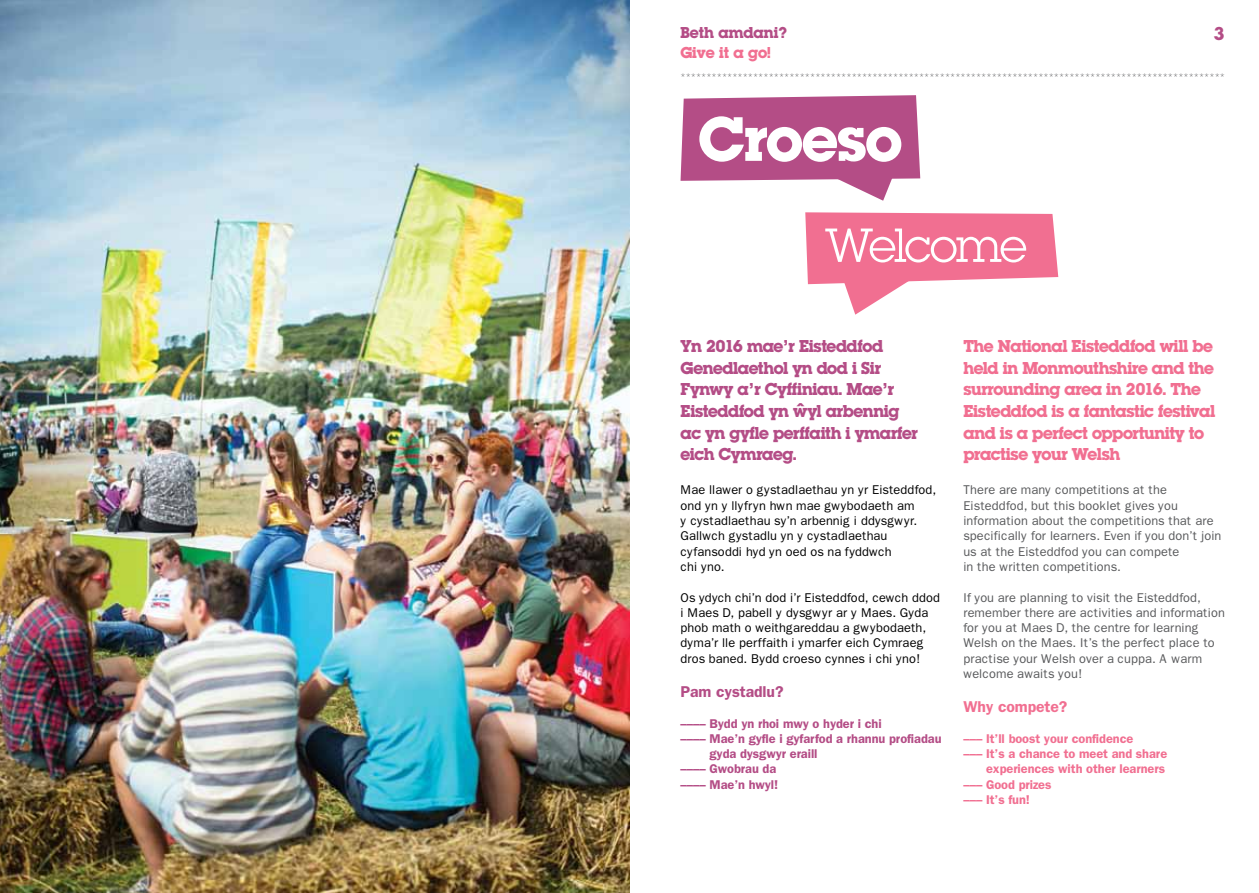
<style>
.page{position:relative;width:1259px;height:893px;background:#fff}
.page>*{position:absolute;margin:0;border:0;box-sizing:border-box;transform-origin:0 0}
.t1{font:65.55px "Lubalin Graph Bld";letter-spacing:-.015em;color:#fff}
.t2{font:50.1px "Lubalin Graph";letter-spacing:-.035em;color:#fff}
.t3{font:19.5px "Lubalin Graph Bld";color:#b44d86}
.t4{font:18px/21.6px "Lubalin Graph Bld";letter-spacing:-.02em;color:#f16f91}
.t5{font:18px/21.6px "Lubalin Graph Bld";letter-spacing:-.02em;color:#b44d86}
.t6{font:16.5px "Lubalin Graph Bld";color:#b44d86}
.t7{font:16.5px "Lubalin Graph Bld";color:#f16f91}
.t8{font:600 15.75px "Franklin Gothic";letter-spacing:-.005em;color:#b44d86}
.t9{font:600 15.75px "Franklin Gothic";letter-spacing:-.005em;color:#f16f91}
.t10{font:12.75px/15.3px "Franklin Gothic";letter-spacing:.005em;color:#58595b}
.t11{font:12.75px/15.3px "Franklin Gothic";letter-spacing:.005em;color:#000}
.t12{font:600 12.75px "Franklin Gothic";letter-spacing:-.005em;color:#b44d86}
.t13{font:600 12.75px "Franklin Gothic";letter-spacing:-.005em;color:#f16f91}
.t14{font:11.55px "Lubalin Graph Lgt";color:#58595b}
</style>
<div class="page">
<img style="left:0;top:0;width:629px;height:893px">
<svg style="left:680px;top:95px;width:240px;height:106px"></svg>
<svg style="left:805px;top:212px;width:253px;height:103px"></svg>
<h3 class="t3" style="left:1214px;top:21px;width:13px">3</h3>
<p class="t14" style="left:680px;top:69px;width:546px">*********************************************************************************************************</p>
<h1 class="t1" style="left:698px;top:95px;width:205px">Croeso</h1>
<p class="t6" style="left:680px;top:22px;width:108px">Beth amdani?</p>
<p class="t7" style="left:680px;top:42px;width:92px">Give it a go!</p>
<h2 class="t2" style="left:825px;top:212px;width:203px">Welcome</h2>
<h3 class="t5" style="left:680px;top:337px;width:215px">Yn 2016 mae’r Eisteddfod<br>Genedlaethol yn dod i Sir<br>Fynwy a’r Cyffiniau. Mae’r<br>Eisteddfod yn wfl</h3>
<h3 class="t5" style="left:680px;top:402px;width:239px;text-indent:115px">ˆyl arbennig ac yn gyfle perffaith i ymarfer eich Cymraeg.</h3>
<p class="t11" style="left:680px;top:482px;width:257px">Mae llawer o gystadlaethau yn yr Eisteddfod, ond yn y llyfryn hwn mae gwybodaeth am<br>y cystadlaethau sy’n arbennig i ddysgwyr.<br>Gallwch gystadlu yn y cystadlaethau cyfansoddi hyd yn oed os na fyddwch<br>chi yno.</p>
<p class="t11" style="left:680px;top:590px;width:261px">Os ydych chi’n dod i’r Eisteddfod, cewch ddod i Maes D, pabell y dysgwyr ar y Maes. Gyda phob math o weithgareddau a gwybodaeth, dyma’r lle perffaith i ymarfer eich Cymraeg dros baned. Bydd croeso cynnes i chi yno!</p>
<p class="t8" style="left:680px;top:682px;width:105px">Pam cystadlu?</p>
<p class="t12" style="left:680px;top:716px;width:203px">–––– Bydd yn rhoi mwy o hyder i chi</p>
<p class="t12" style="left:680px;top:731px;width:262px">–––– Mae’n gyfle i gyfarfod a rhannu profiadau</p>
<p class="t12" style="left:709px;top:746px;width:109px">gyda dysgwyr eraill</p>
<p class="t12" style="left:680px;top:761px;width:97px">–––– Gwobrau da</p>
<p class="t12" style="left:680px;top:777px;width:99px">–––– Mae’n hwyl!</p>
<h3 class="t4" style="left:963px;top:337px;width:253px">The National Eisteddfod will be held in Monmouthshire and the surrounding area in 2016. The<br>Eisteddfod is a fantastic festival and is a perfect opportunity to practise your Welsh</h3>
<p class="t10" style="left:963px;top:482px;width:260px">There are many competitions at the Eisteddfod, but this booklet gives you information about the competitions that are specifically for learners. Even if you don’t join us at the Eisteddfod you can compete<br>in the written competitions.</p>
<p class="t10" style="left:963px;top:590px;width:263px">If you are planning to visit the Eisteddfod, remember there are activities and information for you at Maes D, the centre for learning Welsh on the Maes. It’s the perfect place to practise your Welsh over a cuppa. A warm welcome awaits you!</p>
<p class="t9" style="left:963px;top:697px;width:106px">Why compete?</p>
<p class="t13" style="left:963px;top:731px;width:171px">––– It’ll boost your confidence</p>
<p class="t13" style="left:963px;top:746px;width:205px">––– It’s a chance to meet and share</p>
<p class="t13" style="left:986px;top:761px;width:180px">experiences with other learners</p>
<p class="t13" style="left:963px;top:777px;width:90px">––– Good prizes</p>
<p class="t13" style="left:963px;top:792px;width:68px">––– It’s fun!</p>
</div>
